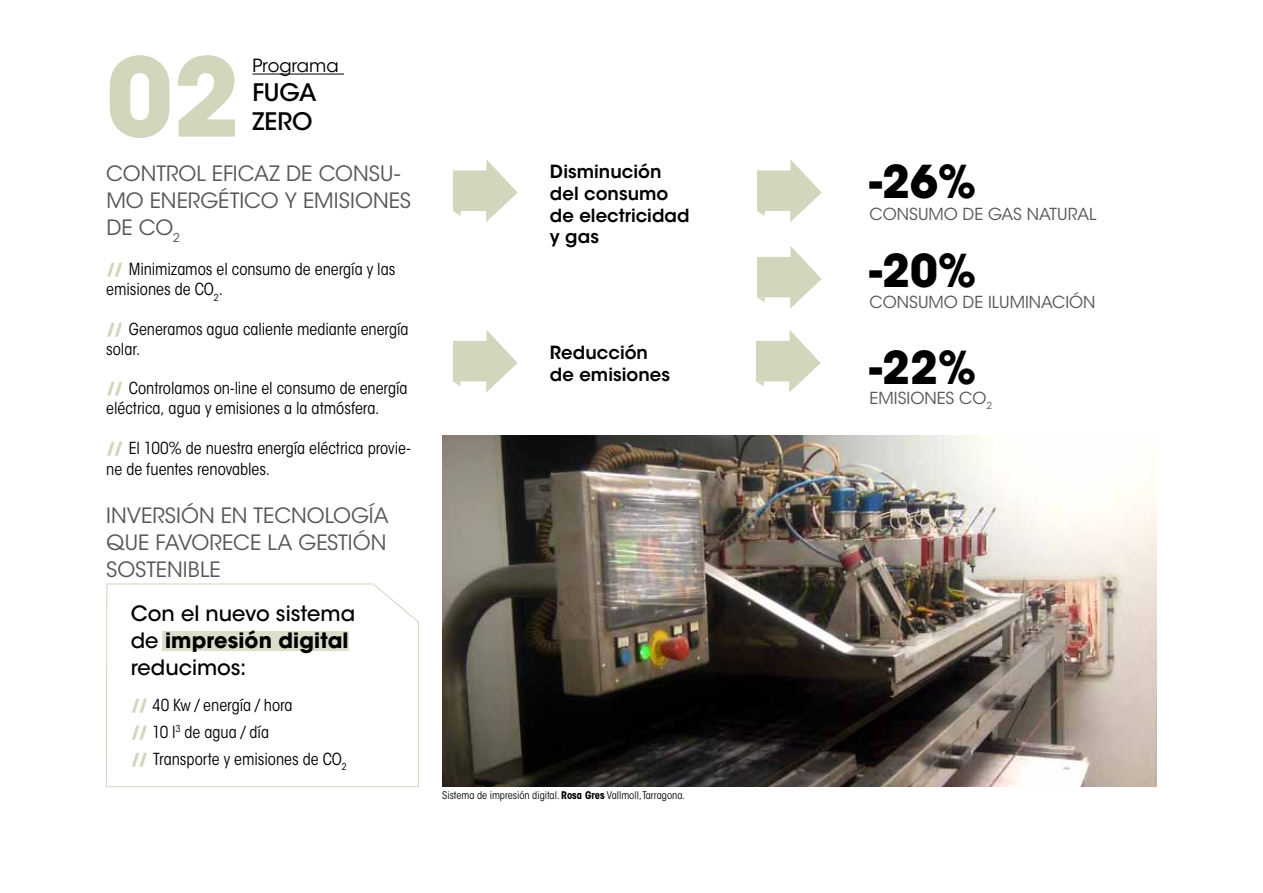
<style>
.page{position:relative;width:1263px;height:893px;background:#fff}
.page>*{position:absolute;margin:0;border:0;box-sizing:border-box;transform-origin:0 0}
.t1{font:700 108px "ITC Avant Garde Std";color:#d2d6bd}
.t2{font:700 45px "ITC Avant Garde Std";color:#000}
.t3{font:500 24px "ITC Avant Garde Std";color:#000}
.t4{font:21px "ITC Avant Garde Std";color:#58585a}
.t5{font:500 21px/27px "ITC Avant Garde Std";color:#000}
.t6{font:600 18px/21.6px "ITC Avant Garde Std";color:#000}
.t7{font:18px "ITC Avant Garde Std";color:#000}
.t8{font:condensed 16.5px/19.8px "ITC Avant Garde Std";color:#000}
.t9{font:16.5px "ITC Avant Garde Std";color:#58585a}
.t10{font:condensed 10.5px "ITC Avant Garde Std";color:#000}
.s1{font-weight:700;font-stretch:normal;color:#d2d6bd}
.s2{font-weight:700}
</style>
<div class="page">
<svg style="left:453px;top:159px;width:65px;height:63px"></svg>
<svg style="left:453px;top:330px;width:65px;height:63px"></svg>
<svg style="left:757px;top:159px;width:65px;height:63px"></svg>
<svg style="left:757px;top:246px;width:65px;height:63px"></svg>
<svg style="left:756px;top:330px;width:65px;height:63px"></svg>
<hr style="left:252px;top:74px;width:92px;height:1px;background:#000">
<img style="left:442px;top:436px;width:715px;height:351px">
<svg style="left:106px;top:583px;width:313px;height:204px"></svg>
<h1 class="t1" style="left:106px;top:27px;width:135px">02</h1>
<p class="t7" style="left:252px;top:55px;width:88px">PROGRAMA</p>
<h3 class="t3" style="left:252px;top:77px;width:66px">fuga</h3>
<h3 class="t3" style="left:252px;top:106px;width:62px">zero</h3>
<p class="t4" style="left:106px;top:160px;width:74px">CONTROL</p>
<p class="t4" style="left:212px;top:160px;width:13px">EFICAZ</p>
<p class="t4" style="left:286px;top:160px;width:49px">DE CONSU</p>
<p class="t4" style="left:394px;top:160px;width:7px">-</p>
<p class="t4" style="left:106px;top:187px;width:58px">MO ENERG</p>
<p class="t4" style="left:218px;top:187px;width:35px">ÉTICO</p>
<p class="t4" style="left:285px;top:187px;width:32px">Y EMISIONES</p>
<p class="t4" style="left:106px;top:214px;width:75px">DE CO<sub>2</sub></p>
<p class="t8" style="left:106px;top:260px;width:291px"><span class="s1">//</span> Minimizamos el consumo de energía y las emisiones de CO<sub>2</sub>.</p>
<p class="t8" style="left:106px;top:319px;width:304px"><span class="s1">//</span> Generamos agua caliente mediante energía solar.</p>
<p class="t8" style="left:106px;top:378px;width:303px"><span class="s1">//</span> Controlamos on-line el consumo de energía eléctrica, agua y emisiones a la atmósfera.</p>
<p class="t8" style="left:106px;top:437px;width:306px;line-height:21px"><span class="s1">//</span> El 100% de nuestra energía eléctrica provie&shy;ne de fuentes renovables.</p>
<p class="t4" style="left:106px;top:502px;width:18px">INVERSI</p>
<p class="t4" style="left:181px;top:502px;width:97px">ÓN EN TECNOLOGÍA</p>
<p class="t4" style="left:106px;top:529px;width:64px">QUE FAVORECE</p>
<p class="t4" style="left:267px;top:529px;width:45px">LA GES</p>
<p class="t4" style="left:338px;top:529px;width:47px">TIÓN</p>
<p class="t4" style="left:106px;top:556px;width:14px">SOS</p>
<p class="t4" style="left:146px;top:556px;width:64px">TENI BLE</p>
<p class="t5" style="left:131px;top:600px;width:226px">Con el nuevo sistema de <span class="s2">impresión digital </span>reducimos:</p>
<p class="t8" style="left:131px;top:692px;width:218px;line-height:27px"><span class="s1">//</span> 40 Kw / energía / hora<br><span class="s1">//</span> 10 l<sup>3</sup> de agua / día<br><span class="s1">//</span> Transporte y emisiones de CO<sub>2</sub></p>
<p class="t6" style="left:550px;top:161px;width:141px">Disminución del consumo de electricidad y gas</p>
<p class="t6" style="left:550px;top:342px;width:122px">Reducción de emisiones</p>
<p class="t10" style="left:442px;top:789px;width:244px">Sistema de impresión digital. <span class="s2">Rosa Gres</span> Vallmoll, Tarragona.</p>
<h2 class="t2" style="left:870px;top:153px;width:108px">-26%</h2>
<p class="t9" style="left:870px;top:204px;width:14px">CONSUMO</p>
<p class="t9" style="left:963px;top:204px;width:38px">DE GAS</p>
<p class="t9" style="left:1027px;top:204px;width:41px">NATURAL</p>
<h2 class="t2" style="left:870px;top:241px;width:108px">-20%</h2>
<p class="t9" style="left:870px;top:292px;width:14px">CONSUMO</p>
<p class="t9" style="left:963px;top:292px;width:36px">DE ILUMINACI</p>
<p class="t9" style="left:1069px;top:292px;width:25px">ÓN</p>
<h2 class="t2" style="left:870px;top:338px;width:108px">-22%</h2>
<p class="t9" style="left:870px;top:388px;width:11px">EMISIONES</p>
<p class="t9" style="left:959px;top:388px;width:34px">CO<sub>2</sub></p>
</div>
